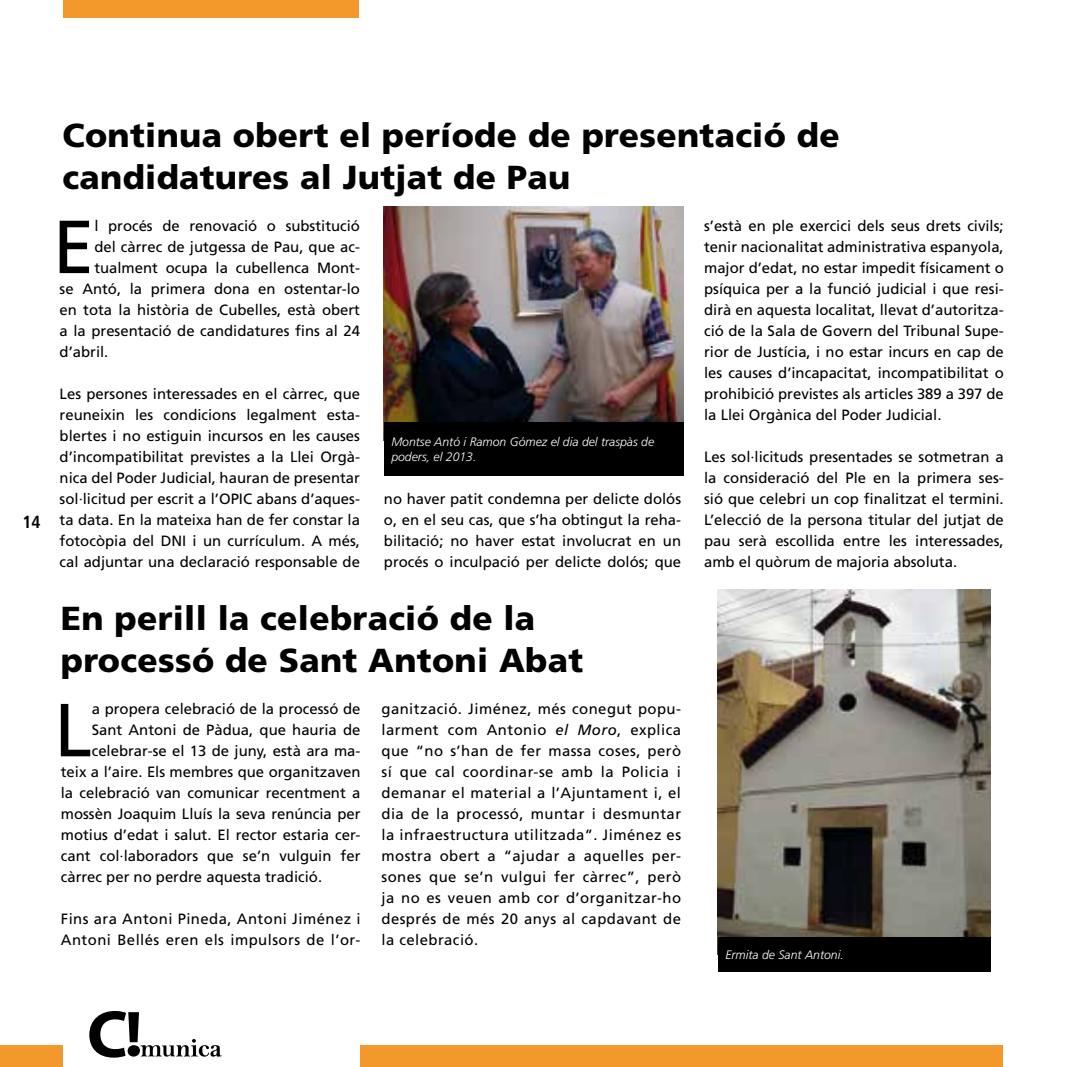
<style>
.page{position:relative;width:1067px;height:1067px;background:#fff}
.page>*{position:absolute;margin:0;border:0;box-sizing:border-box;transform-origin:0 0}
.t1{font:75.08px "Frutiger LT Std";color:#000}
.t2{font:900 33.25px/42px "Frutiger LT Std";letter-spacing:.01em;color:#000}
.t3{font:700 condensed 17.5px "Frutiger LT Std";color:#000}
.t4{font:14.88px/21px "Frutiger LT Std";color:#000;text-align:justify}
.t5{font:14.88px/21px "Frutiger LT Std";letter-spacing:.03em;color:#000}
.t6{font:italic 300 12.25px/14.7px "Frutiger LT Std";color:#fff}
.s1{font-style:italic}
</style>
<div class="page">
<img style="left:717px;top:589px;width:273px;height:365px">
<img style="left:384px;top:207px;width:299px;height:215px">
<div style="left:718px;top:936px;width:272px;height:35px;background:#000"></div>
<div style="left:384px;top:422px;width:299px;height:53px;background:#000"></div>
<div style="left:63px;top:0;width:295px;height:18px;background:#f3982a"></div>
<div style="left:0;top:1045px;width:63px;height:22px;background:#f3982a"></div>
<div style="left:360px;top:1045px;width:642px;height:22px;background:#f3982a"></div>
<svg style="left:89px;top:1011px;width:133px;height:46px"></svg>
<p class="t3" style="left:22px;top:511px;width:20px">14</p>
<h2 class="t2" style="left:63px;top:114px;width:778px">Continua obert el període de presentació de candidatures al Jutjat de Pau</h2>
<h1 class="t1" style="left:53px;top:203px;width:43px">E</h1>
<p class="t4" style="left:94px;top:215px;width:267px">l procés de renovació o substitució</p>
<p class="t4" style="left:704px;top:215px;width:301px">s’està en ple exercici dels seus drets civils; tenir nacionalitat administrativa espanyola, major d’edat, no estar impedit físicament o psíquica per a la funció judicial i que resi&shy;dirà en aquesta localitat, llevat d’autoritza&shy;ció de la Sala de Govern del Tribunal Supe&shy;rior de Justícia, i no estar incurs en cap de les causes d’incapacitat, incompatibilitat o prohibició previstes als articles 389 a 397 de la Llei Orgànica del Poder Judicial.</p>
<p class="t4" style="left:704px;top:447px;width:301px">Les sol·licituds presentades se sotmetran a la consideració del Ple en la primera ses&shy;sió que celebri un cop finalitzat el termini.<br>L’elecció de la persona titular del jutjat de pau serà escollida entre les interessades, amb el quòrum de majoria absoluta.</p>
<p class="t4" style="left:94px;top:236px;width:267px">del càrrec de jutgessa de Pau, que ac-</p>
<p class="t4" style="left:94px;top:257px;width:267px">tualment ocupa la cubellenca Mont-</p>
<p class="t4" style="left:60px;top:278px;width:302px">se Antó, la primera dona en ostentar-lo</p>
<p class="t4" style="left:60px;top:299px;width:302px">en tota la història de Cubelles, està obert</p>
<p class="t4" style="left:60px;top:320px;width:302px">a la presentació de candidatures fins al 24</p>
<p class="t4" style="left:60px;top:341px;width:50px">d’abril.</p>
<p class="t4" style="left:60px;top:383px;width:302px">Les persones interessades en el càrrec, que reuneixin les condicions legalment esta&shy;blertes i no estiguin incursos en les causes d’incompatibilitat previstes a la Llei Orgà&shy;nica del Poder Judicial, hauran de presentar sol·licitud per escrit a l’OPIC abans d’aques&shy;ta data. En la mateixa han de fer constar la fotocòpia del DNI i un currículum. A més, cal adjuntar una declaració responsable de</p>
<h2 class="t2" style="left:61px;top:597px;width:524px">En perill la celebració de la processó de Sant Antoni Abat</h2>
<p class="t6" style="left:391px;top:435px;width:264px">Montse Antó i Ramon Gómez el dia del traspàs de poders, el 2013.</p>
<p class="t4" style="left:384px;top:489px;width:299px">no haver patit condemna per delicte dolós o, en el seu cas, que s’ha obtingut la reha&shy;bilitació; no haver estat involucrat en un procés o inculpació per delicte dolós; que</p>
<h1 class="t1" style="left:54px;top:686px;width:39px">L</h1>
<p class="t4" style="left:92px;top:698px;width:270px">a propera celebració de la processó de</p>
<p class="t4" style="left:92px;top:719px;width:270px">Sant Antoni de Pàdua, que hauria de</p>
<p class="t4" style="left:92px;top:740px;width:270px">celebrar-se el 13 de juny, està ara ma-</p>
<p class="t4" style="left:61px;top:761px;width:301px">teix a l’aire. Els membres que organitzaven</p>
<p class="t4" style="left:61px;top:782px;width:301px">la celebració van comunicar recentment a</p>
<p class="t4" style="left:61px;top:803px;width:301px">mossèn Joaquim Lluís la seva renúncia per</p>
<p class="t4" style="left:61px;top:824px;width:301px">motius d’edat i salut. El rector estaria cer-</p>
<p class="t4" style="left:61px;top:845px;width:301px">cant col·laboradors que se’n vulguin fer</p>
<p class="t4" style="left:61px;top:866px;width:263px">càrrec per no perdre aquesta tradició.</p>
<p class="t5" style="left:61px;top:908px;width:301px">Fins ara Antoni Pineda, Antoni Jiménez i<br>Antoni Bellés eren els impulsors de l’or-</p>
<p class="t4" style="left:381px;top:698px;width:301px">ganització. Jiménez, més conegut popu&shy;larment com Antonio <span class="s1">el Moro</span>, explica que “no s’han de fer massa coses, però sí que cal coordinar-se amb la Policia i demanar el material a l’Ajuntament i, el dia de la processó, muntar i desmuntar la infraestructura utilitzada”. Jiménez es mostra obert a “ajudar a aquelles per&shy;sones que se’n vulgui fer càrrec”, però ja no es veuen amb cor d’organitzar-ho després de més 20 anys al capdavant de la celebració.</p>
<p class="t6" style="left:725px;top:947px;width:120px">Ermita de Sant Antoni.</p>
</div>
